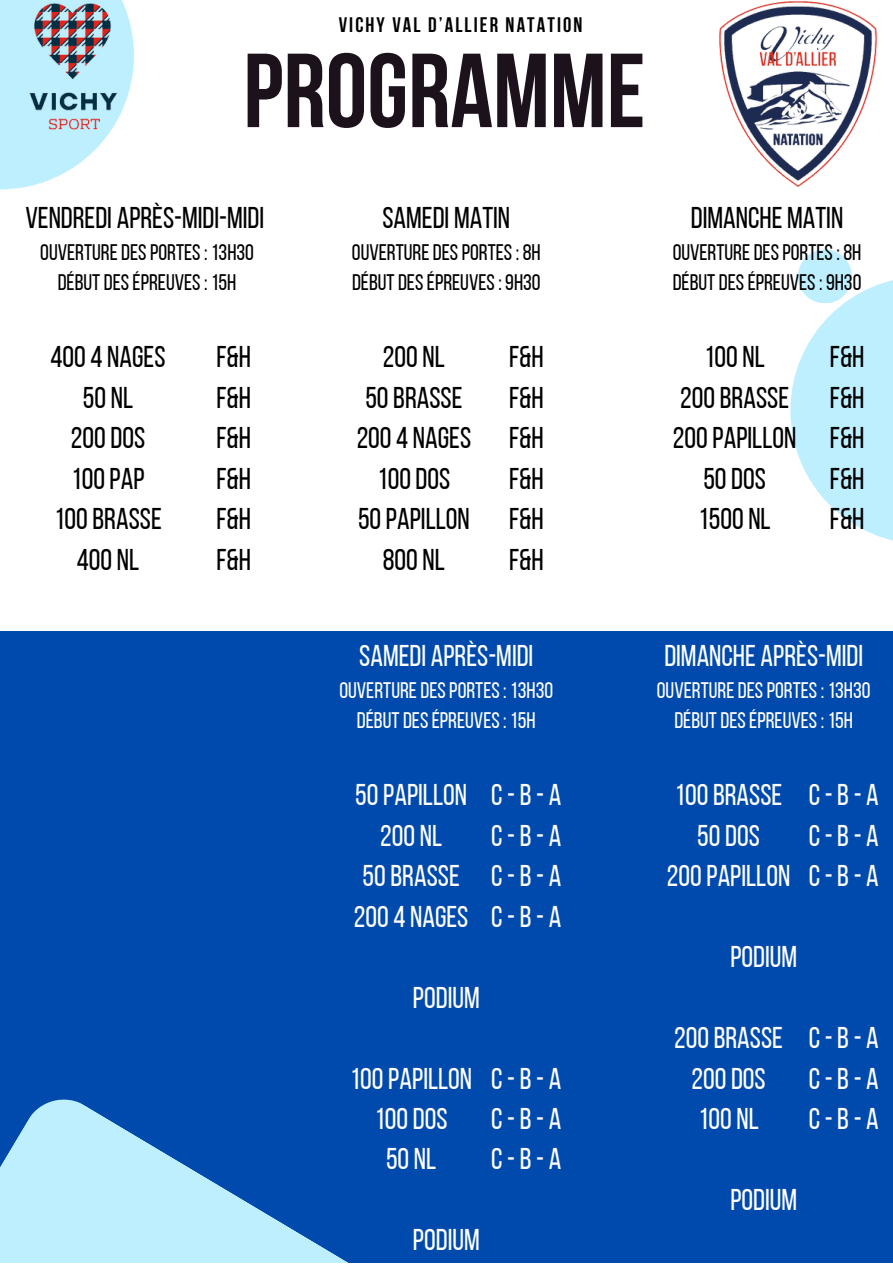
<style>
.page{position:relative;width:893px;height:1264px;background:#fff}
.page>*{position:absolute;margin:0;border:0;box-sizing:border-box;transform-origin:0 0}
.t1{font:700 104.85px "Bebas Neue";color:#1c121c}
.t2{font:30px "Bebas Neue";color:#fff}
.t3{font:30px "Bebas Neue";color:#000}
.t4{font:22.5px "Bebas Neue";color:#000}
.t5{font:22.5px "Bebas Neue";color:#fff}
.t6{font:700 21px "Bebas Neue";letter-spacing:.1em;color:#000}
</style>
<div class="page">
<div style="left:0;top:631px;width:892px;height:631px;background:#004aad"></div>
<img style="left:719px;top:1px;width:158px;height:186px">
<svg style="left:0;top:134px;width:109px;height:55px;fill:#bdefff"></svg>
<img style="left:0;top:0;width:134px;height:134px">
<svg style="left:790px;top:276px;width:102px;height:265px;fill:#bdefff"></svg>
<div style="left:797px;top:249px;width:54px;height:54px;background:#bdefff;border-radius:50%"></div>
<svg style="left:0;top:1099px;width:347px;height:163px;fill:#bdefff"></svg>
<p class="t6" style="left:339px;top:16px;width:245px">VICHY VAL D’ALLIER NATATION</p>
<p class="t1" style="left:243px;top:48px;width:403px">PROGRAMME</p>
<p class="t3" style="left:25px;top:205px;width:240px">VENDREDI APRÈS-MIDI-MIDI</p>
<p class="t4" style="left:40px;top:243px;width:215px">OUVERTUREDESPORTES: 13H30</p>
<p class="t4" style="left:58px;top:273px;width:180px">DÉBUTDESÉPREUVES: 15H</p>
<p class="t3" style="left:51px;top:345px;width:116px">400 4 NAGES</p>
<p class="t3" style="left:216px;top:345px;width:36px">F&amp;H</p>
<p class="t3" style="left:83px;top:385px;width:52px">50 NL</p>
<p class="t3" style="left:216px;top:385px;width:36px">F&amp;H</p>
<p class="t3" style="left:71px;top:426px;width:76px">200DOS</p>
<p class="t3" style="left:216px;top:426px;width:36px">F&amp;H</p>
<p class="t3" style="left:72px;top:466px;width:75px">100PAP</p>
<p class="t3" style="left:216px;top:466px;width:36px">F&amp;H</p>
<p class="t3" style="left:54px;top:507px;width:109px">100BRASSE</p>
<p class="t3" style="left:216px;top:507px;width:36px">F&amp;H</p>
<p class="t3" style="left:77px;top:547px;width:64px">400 NL</p>
<p class="t3" style="left:216px;top:547px;width:36px">F&amp;H</p>
<p class="t3" style="left:382px;top:205px;width:129px">SAMEDI MATIN</p>
<p class="t4" style="left:352px;top:243px;width:190px">OUVERTUREDESPORTES: 8H</p>
<p class="t4" style="left:352px;top:273px;width:190px">DÉBUTDESÉPREUVES: 9H30</p>
<p class="t3" style="left:383px;top:345px;width:63px">200 NL</p>
<p class="t3" style="left:509px;top:345px;width:36px">F&amp;H</p>
<p class="t3" style="left:365px;top:385px;width:99px">50BRASSE</p>
<p class="t3" style="left:509px;top:385px;width:36px">F&amp;H</p>
<p class="t3" style="left:356px;top:426px;width:116px">200 4 NAGES</p>
<p class="t3" style="left:509px;top:426px;width:36px">F&amp;H</p>
<p class="t3" style="left:377px;top:466px;width:74px">100DOS</p>
<p class="t3" style="left:509px;top:466px;width:36px">F&amp;H</p>
<p class="t3" style="left:358px;top:507px;width:113px">50PAPILLON</p>
<p class="t3" style="left:509px;top:507px;width:36px">F&amp;H</p>
<p class="t3" style="left:383px;top:547px;width:64px">800 NL</p>
<p class="t3" style="left:509px;top:547px;width:36px">F&amp;H</p>
<p class="t2" style="left:359px;top:643px;width:175px">SAMEDI APRÈS-MIDI</p>
<p class="t5" style="left:339px;top:681px;width:215px">OUVERTUREDESPORTES: 13H30</p>
<p class="t5" style="left:357px;top:710px;width:180px">DÉBUTDESÉPREUVES: 15H</p>
<p class="t2" style="left:355px;top:782px;width:113px">50PAPILLON</p>
<p class="t2" style="left:491px;top:782px;width:72px">C-B-A</p>
<p class="t2" style="left:380px;top:823px;width:63px">200 NL</p>
<p class="t2" style="left:491px;top:823px;width:72px">C-B-A</p>
<p class="t2" style="left:362px;top:863px;width:99px">50BRASSE</p>
<p class="t2" style="left:491px;top:863px;width:72px">C-B-A</p>
<p class="t2" style="left:354px;top:904px;width:116px">200 4 NAGES</p>
<p class="t2" style="left:491px;top:904px;width:72px">C-B-A</p>
<p class="t2" style="left:413px;top:985px;width:68px">PODIUM</p>
<p class="t2" style="left:350px;top:1065px;width:123px">100PAPILLON</p>
<p class="t2" style="left:491px;top:1065px;width:72px">C-B-A</p>
<p class="t2" style="left:375px;top:1106px;width:74px">100DOS</p>
<p class="t2" style="left:491px;top:1106px;width:72px">C-B-A</p>
<p class="t2" style="left:386px;top:1146px;width:52px">50 NL</p>
<p class="t2" style="left:491px;top:1146px;width:72px">C-B-A</p>
<p class="t2" style="left:413px;top:1227px;width:68px">PODIUM</p>
<p class="t3" style="left:690px;top:205px;width:154px">DIMANCHE MATIN</p>
<p class="t4" style="left:672px;top:243px;width:190px">OUVERTUREDESPORTES: 8H</p>
<p class="t4" style="left:672px;top:273px;width:190px">DÉBUTDESÉPREUVES: 9H30</p>
<p class="t3" style="left:704px;top:345px;width:62px">100 NL</p>
<p class="t3" style="left:829px;top:345px;width:36px">F&amp;H</p>
<p class="t3" style="left:680px;top:385px;width:110px">200BRASSE</p>
<p class="t3" style="left:829px;top:385px;width:36px">F&amp;H</p>
<p class="t3" style="left:673px;top:426px;width:125px">200PAPILLON</p>
<p class="t3" style="left:829px;top:426px;width:36px">F&amp;H</p>
<p class="t3" style="left:703px;top:466px;width:64px">50DOS</p>
<p class="t3" style="left:829px;top:466px;width:36px">F&amp;H</p>
<p class="t3" style="left:698px;top:507px;width:74px">1500 NL</p>
<p class="t3" style="left:829px;top:507px;width:36px">F&amp;H</p>
<p class="t2" style="left:664px;top:643px;width:200px">DIMANCHE APRÈS-MIDI</p>
<p class="t5" style="left:656px;top:681px;width:215px">OUVERTUREDESPORTES: 13H30</p>
<p class="t5" style="left:674px;top:710px;width:180px">DÉBUTDESÉPREUVES: 15H</p>
<p class="t2" style="left:674px;top:782px;width:109px">100BRASSE</p>
<p class="t2" style="left:808px;top:782px;width:72px">C-B-A</p>
<p class="t2" style="left:697px;top:823px;width:64px">50DOS</p>
<p class="t2" style="left:808px;top:823px;width:72px">C-B-A</p>
<p class="t2" style="left:666px;top:863px;width:125px">200PAPILLON</p>
<p class="t2" style="left:808px;top:863px;width:72px">C-B-A</p>
<p class="t2" style="left:730px;top:944px;width:68px">PODIUM</p>
<p class="t2" style="left:674px;top:1025px;width:110px">200BRASSE</p>
<p class="t2" style="left:808px;top:1025px;width:72px">C-B-A</p>
<p class="t2" style="left:691px;top:1065px;width:76px">200DOS</p>
<p class="t2" style="left:808px;top:1065px;width:72px">C-B-A</p>
<p class="t2" style="left:698px;top:1106px;width:62px">100 NL</p>
<p class="t2" style="left:808px;top:1106px;width:72px">C-B-A</p>
<p class="t2" style="left:730px;top:1187px;width:68px">PODIUM</p>
</div>
